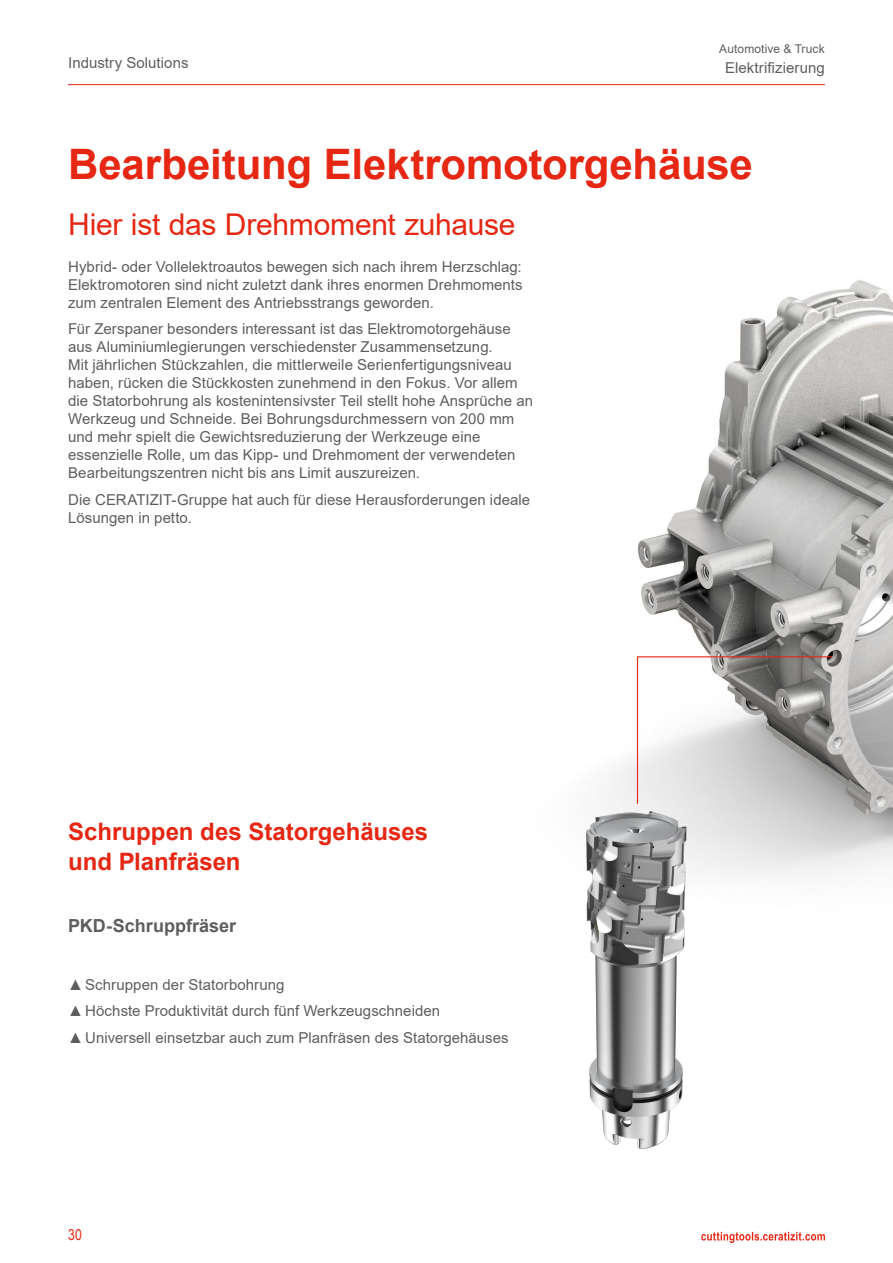
<style>
.page{position:relative;width:893px;height:1263px;background:#fff}
.page>*{position:absolute;margin:0;border:0;box-sizing:border-box;transform-origin:0 0}
.t1{font:700 42px "Arial";letter-spacing:-.005em;color:#e52713}
.t2{font:30px "Arial";letter-spacing:-.01em;color:#e52713}
.t3{font:700 24px/30px "Arial";color:#e52713}
.t4{font:700 18px "Arial";color:#5f5e5e}
.t5{font:15px/18px "Arial";letter-spacing:.005em;color:#5f5e5e}
.t6{font:15px "Arial Narrow";color:#e52713}
.t7{font:12px "Arial";letter-spacing:.01em;color:#5f5e5e}
</style>
<div class="page">
<svg style="left:701px;top:1232px;width:124px;height:11px"></svg>
<hr style="left:68px;top:84px;width:757px;height:1px;background:#e52713">
<img style="left:608px;top:280px;width:285px;height:594px">
<svg style="left:636px;top:656px;width:197px;height:149px"></svg>
<img style="left:586px;top:783px;width:245px;height:367px">
<p class="t7" style="left:719px;top:41px;width:107px">Automotive &amp; Truck</p>
<p class="t5" style="left:68px;top:54px;width:122px">Industry Solutions</p>
<p class="t5" style="left:725px;top:58px;width:101px">Elektrifizierung</p>
<h1 class="t1" style="left:68px;top:135px;width:686px">Bearbeitung Elektromotorgehäuse</h1>
<h2 class="t2" style="left:68px;top:204px;width:449px">Hier ist das Drehmoment zuhause</h2>
<p class="t5" style="left:68px;top:257px;width:456px;text-align:justify">Hybrid- oder Vollelektroautos bewegen sich nach ihrem Herzschlag:<br>Elektromotoren sind nicht zuletzt dank ihres enormen Drehmoments zum zentralen Element des Antriebsstrangs geworden.</p>
<p class="t5" style="left:68px;top:320px;width:466px">Für Zerspaner besonders interessant ist das Elektromotorgehäuse aus Aluminiumlegierungen verschiedenster Zusammensetzung.<br>Mit jährlichen Stückzahlen, die mittlerweile Serienfertigungsniveau haben, rücken die Stückkosten zunehmend in den Fokus. Vor allem die Statorbohrung als kostenintensivster Teil stellt hohe Ansprüche an Werkzeug und Schneide. Bei Bohrungsdurchmessern von 200 mm und mehr spielt die Gewichtsreduzierung der Werkzeuge eine essenzielle Rolle, um das Kipp- und Drehmoment der verwendeten Bearbeitungszentren nicht bis ans Limit auszureizen.</p>
<p class="t5" style="left:68px;top:490px;width:463px">Die CERATIZIT-Gruppe hat auch für diese Herausforderungen ideale<br>Lösungen in petto.</p>
<h3 class="t3" style="left:68px;top:817px;width:361px">Schruppen des Statorgehäuses und Planfräsen</h3>
<p class="t4" style="left:68px;top:913px;width:170px">PKD-Schruppfräser</p>
<p class="t5" style="left:68px;top:975px;width:218px">▲Schruppen der Statorbohrung</p>
<p class="t5" style="left:68px;top:1002px;width:373px">▲Höchste Produktivität durch fünf Werkzeugschneiden</p>
<p class="t5" style="left:68px;top:1028px;width:442px">▲Universell einsetzbar auch zum Planfräsen des Statorgehäuses</p>
<p class="t6" style="left:68px;top:1224px;width:15px">30</p>
</div>
